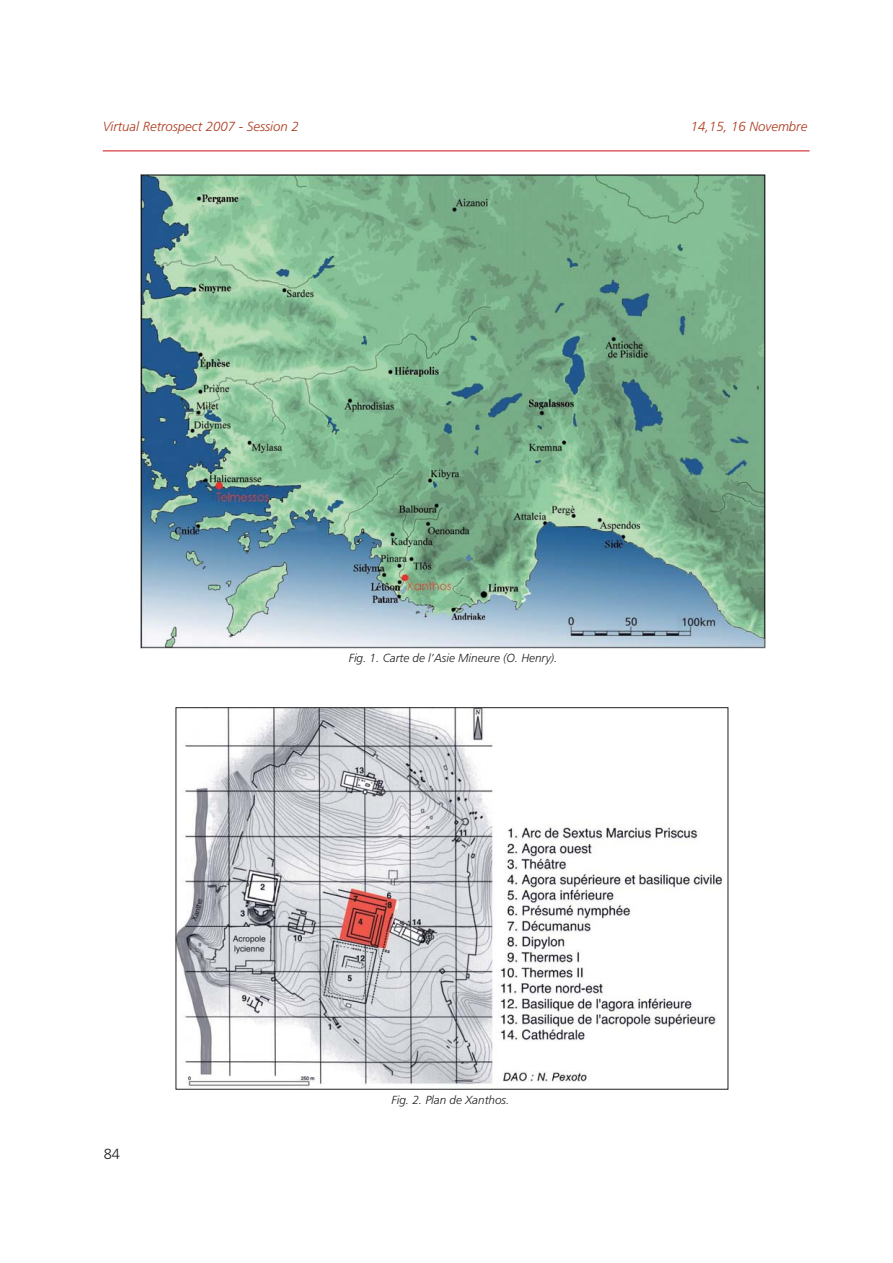
<style>
.page{position:relative;width:893px;height:1263px;background:#fff}
.page>*{position:absolute;margin:0;border:0;box-sizing:border-box;transform-origin:0 0}
.t1{font:300 14.7px "Frutiger";color:#231f20}
.t2{font:italic 300 13.2px "Frutiger";color:#ac381b}
.t3{font:italic 300 11.7px "Frutiger";color:#231f20}
</style>
<div class="page">
<hr style="left:103px;top:150px;width:707px;height:1px;background:#d2232a">
<img style="left:140px;top:175px;width:625px;height:474px">
<img style="left:178px;top:710px;width:545px;height:377px">
<p class="t2" style="left:103px;top:121px;width:198px">Virtual Retrospect 2007 - Session 2</p>
<p class="t2" style="left:691px;top:121px;width:118px">14,15, 16 Novembre</p>
<p class="t3" style="left:349px;top:653px;width:210px">Fig. 1. Carte de l’Asie Mineure (O. Henry).</p>
<p class="t1" style="left:104px;top:1148px;width:18px">84</p>
<p class="t3" style="left:391px;top:1096px;width:119px">Fig. 2. Plan de Xanthos.</p>
</div>
